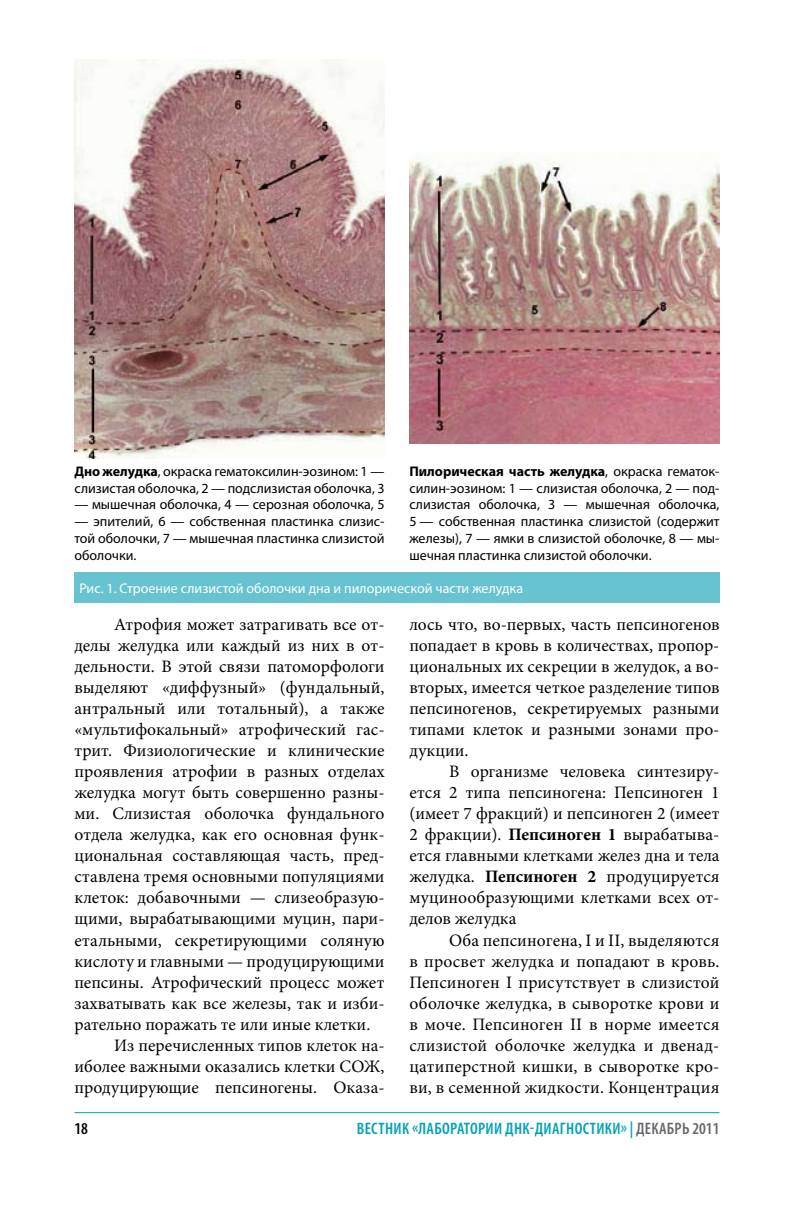
<style>
.page{position:relative;width:794px;height:1216px;background:#fff}
.page>*{position:absolute;margin:0;border:0;box-sizing:border-box;transform-origin:0 0}
.t1{font:17.5px/21px "Minion Pro";color:#000;text-align:justify}
.t2{font:600 condensed 16.62px "Myriad Pro";letter-spacing:.02em;color:#00a2b9}
.t3{font:600 condensed 16.62px "Myriad Pro";color:#000}
.t4{font:14px/16.8px "Myriad Pro";color:#000;text-align:justify}
.t5{font:14px "Myriad Pro";color:#fff}
.s1{font-weight:700}
.s2{color:#68676c}
</style>
<div class="page">
<hr style="left:74px;top:1112px;width:645px;height:1px;background:#00a2b9">
<img style="left:74px;top:60px;width:310px;height:398px">
<img style="left:409px;top:159px;width:310px;height:285px">
<div style="left:74px;top:573px;width:645px;height:30px;background:#67c3d0"></div>
<p class="t4" style="left:74px;top:462px;width:312px"><span class="s1">Дно желудка</span>, окраска гематоксилин-эозином: 1 — слизистая оболочка, 2 — подслизистая оболочка, 3</p>
<p class="t4" style="left:74px;top:496px;width:312px">— мышечная оболочка, 4 — серозная оболочка, 5</p>
<p class="t4" style="left:74px;top:513px;width:312px">— эпителий, 6 — собственная пластинка слизис‑ той оболочки, 7 — мышечная пластинка слизистой оболочки.</p>
<p class="t4" style="left:409px;top:462px;width:312px"><span class="s1">Пилорическая часть желудка</span>, окраска гематок‑ силин-эозином: 1 — слизистая оболочка, 2 — под‑ слизистая оболочка, 3 — мышечная оболочка, 5 — собственная пластинка слизистой (содержит железы), 7 — ямки в слизистой оболочке, 8 — мы‑ шечная пластинка слизистой оболочки.</p>
<p class="t5" style="left:79px;top:579px;width:445px">Рис. 1. Строение слизистой оболочки дна и пилорической части желудка</p>
<p class="t1" style="left:114px;top:614px;width:272px">Атрофия может затрагивать все от-</p>
<p class="t1" style="left:74px;top:635px;width:312px">делы желудка или каждый из них в от-</p>
<p class="t1" style="left:74px;top:656px;width:312px">дельности. В этой связи патоморфологи</p>
<p class="t1" style="left:74px;top:677px;width:312px">выделяют «диффузный» (фундальный,</p>
<p class="t1" style="left:74px;top:698px;width:312px">антральный или тотальный), а также</p>
<p class="t1" style="left:74px;top:719px;width:312px">«мультифокальный» атрофический гас-</p>
<p class="t1" style="left:74px;top:740px;width:312px">трит. Физиологические и клинические</p>
<p class="t1" style="left:74px;top:761px;width:312px">проявления атрофии в разных отделах</p>
<p class="t1" style="left:74px;top:782px;width:312px">желудка могут быть совершенно разны-</p>
<p class="t1" style="left:74px;top:803px;width:312px">ми. Слизистая оболочка фундального</p>
<p class="t1" style="left:74px;top:824px;width:312px">отдела желудка, как его основная функ-</p>
<p class="t1" style="left:74px;top:845px;width:312px">циональная составляющая часть, пред-</p>
<p class="t1" style="left:74px;top:866px;width:312px">ставлена тремя основными популяциями</p>
<p class="t1" style="left:74px;top:887px;width:312px">клеток: добавочными — слизеобразую-</p>
<p class="t1" style="left:74px;top:908px;width:312px">щими, вырабатывающими муцин, пари-</p>
<p class="t1" style="left:74px;top:929px;width:312px">етальными, секретирующими соляную</p>
<p class="t1" style="left:74px;top:950px;width:312px">кислоту и главными — продуцирующими</p>
<p class="t1" style="left:74px;top:971px;width:312px">пепсины. Атрофический процесс может</p>
<p class="t1" style="left:74px;top:992px;width:312px">захватывать как все железы, так и изби-</p>
<p class="t1" style="left:74px;top:1013px;width:297px">рательно поражать те или иные клетки.</p>
<p class="t1" style="left:114px;top:1034px;width:272px">Из перечисленных типов клеток на-</p>
<p class="t1" style="left:74px;top:1055px;width:312px">иболее важными оказались клетки СОЖ,</p>
<p class="t1" style="left:74px;top:1076px;width:312px">продуцирующие пепсиногены. Оказа-</p>
<p class="t1" style="left:409px;top:614px;width:312px">лось что, во-первых, часть пепсиногенов попадает в кровь в количествах, пропор&shy;циональных их секреции в желудок, а во&shy;вторых, имеется четкое разделение типов пепсиногенов, секретируемых разными типами клеток и разными зонами про&shy;дукции.</p>
<p class="t1" style="left:409px;top:761px;width:312px;text-indent:40px">В организме человека синтезиру&shy;ется 2 типа пепсиногена: Пепсиноген 1 (имеет 7 фракций) и пепсиноген 2 (имеет 2 фракции). <span class="s1">Пепсиноген 1</span> вырабатыва&shy;ется главными клетками желез дна и тела желудка. <span class="s1">Пепсиноген 2</span> продуцируется муцинообразующими клетками всех от&shy;делов желудка</p>
<p class="t1" style="left:409px;top:929px;width:312px;text-indent:40px">Оба пепсиногена, I и II, выделяются в просвет желудка и попадают в кровь.<br>Пепсиноген I присутствует в слизистой оболочке желудка, в сыворотке крови и в моче. Пепсиноген II в норме имеется слизистой оболочке желудка и двенад&shy;цатиперстной кишки, в сыворотке кро&shy;ви, в семенной жидкости. Концентрация</p>
<p class="t3" style="left:74px;top:1117px;width:14px">18</p>
<p class="t2" style="left:357px;top:1117px;width:364px">вестник «Лаборатории днк-диагностики» | <span class="s2">декабрь 2011</span></p>
</div>
